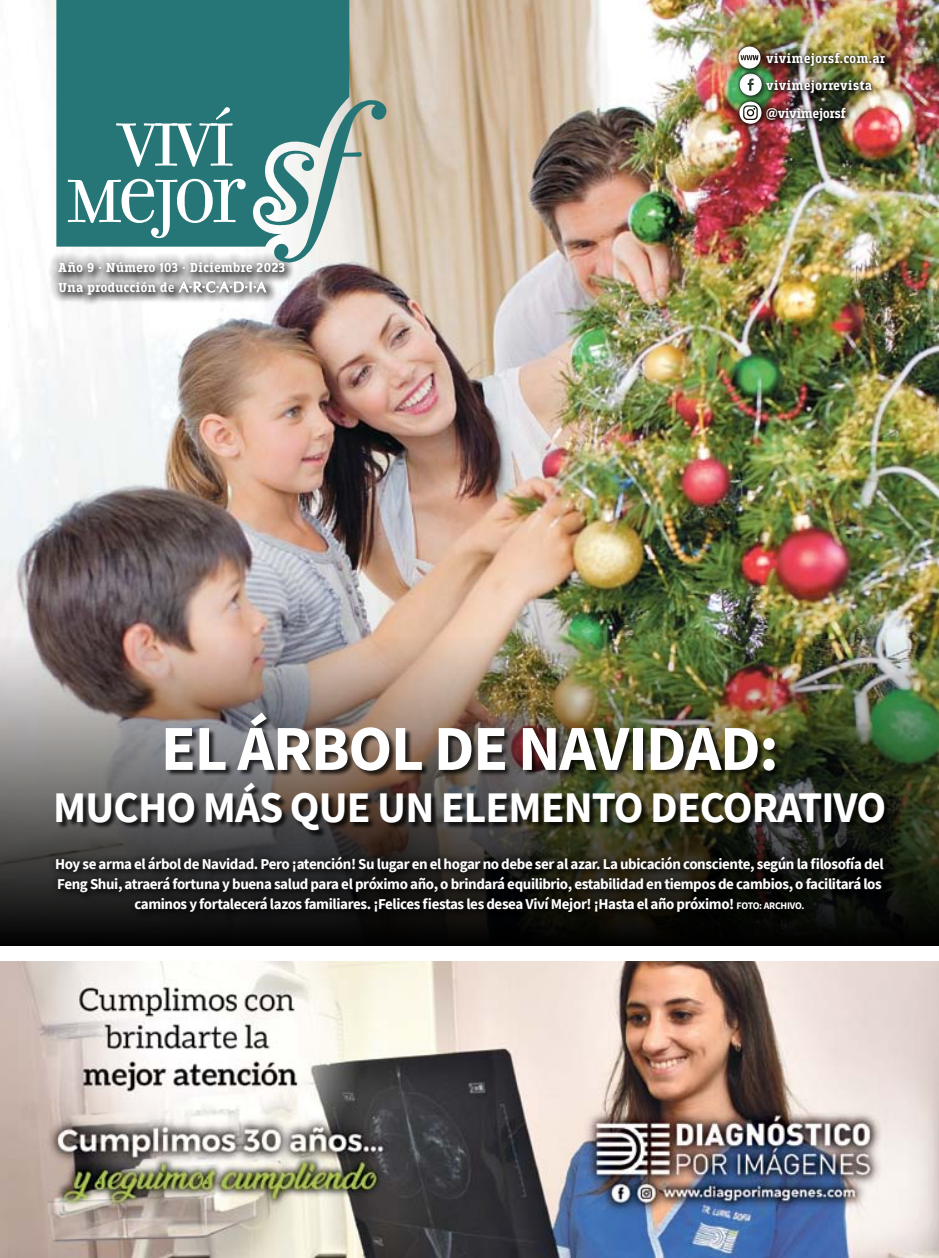
<style>
.page{position:relative;width:939px;height:1258px;background:#fff}
.page>*{position:absolute;margin:0;border:0;box-sizing:border-box;transform-origin:0 0}
.t1{font:700 64.12px "Source Sans Pro";letter-spacing:-.02em;color:#fff}
.t2{font:700 43.62px "Source Sans Pro";letter-spacing:-.02em;color:#fff}
.t3{font:700 15px/20px "Source Sans Pro";letter-spacing:-.025em;color:#fff;text-align:center}
.t4{font:700 13.75px/27.5px "Breakers Slab";letter-spacing:.04em;color:#fff}
.s1{font-size:10px}
</style>
<div class="page">
<img style="left:0;top:0;width:939px;height:636px">
<img style="left:0;top:636px;width:939px;height:310px">
<div style="left:736px;top:69px;width:35px;height:35px;background:#000;opacity:.75"></div>
<div style="left:737px;top:71px;width:26px;height:26px;background:#000;opacity:.75"></div>
<div style="left:762px;top:49px;width:131px;height:81px;background:#000;opacity:.75"></div>
<div style="left:765px;top:50px;width:121px;height:73px;background:#000;opacity:.75"></div>
<div style="left:734px;top:42px;width:35px;height:35px;background:#000;opacity:.75"></div>
<div style="left:736px;top:44px;width:26px;height:26px;background:#000;opacity:.75"></div>
<svg style="left:738px;top:47px;width:24px;height:49px"></svg>
<div style="left:735px;top:97px;width:35px;height:35px;background:#000;opacity:.75"></div>
<div style="left:737px;top:99px;width:26px;height:26px;background:#000;opacity:.75"></div>
<svg style="left:739px;top:102px;width:23px;height:22px"></svg>
<div style="left:53px;top:854px;width:841px;height:69px;background:#0e0f0a"></div>
<div style="left:48px;top:849px;width:843px;height:72px;background:#000;opacity:.75"></div>
<img style="left:0;top:961px;width:939px;height:297px">
<div style="left:57px;top:713px;width:834px;height:124px;background:#000;opacity:.75"></div>
<div style="left:48px;top:251px;width:247px;height:33px;background:#000;opacity:.5"></div>
<div style="left:49px;top:272px;width:135px;height:34px;background:#000;opacity:.5"></div>
<div style="left:169px;top:272px;width:107px;height:31px;background:#000;opacity:.5"></div>
<svg style="left:178px;top:281px;width:89px;height:12px"></svg>
<div style="left:56px;top:0;width:293px;height:247px;background:#267677"></div>
<svg style="left:68px;top:179px;width:178px;height:59px"></svg>
<svg style="left:116px;top:107px;width:117px;height:60px"></svg>
<svg style="left:260px;top:100px;width:127px;height:163px;background:#9db6af"></svg>
<p class="t4" style="left:58px;top:259px;width:228px;line-height:19.6px">Año 9 · Número 103 · Diciembre 2023<br>Una producción de</p>
<p class="t4" style="left:766px;top:45px;width:121px">vivimejorsf.com.ar vivimejorrevista @vivimejorsf</p>
<h1 class="t1" style="left:161px;top:705px;width:619px">El árbol de Navidad:</h1>
<h2 class="t2" style="left:53px;top:778px;width:413px">mucho más que un elemen</h2>
<h2 class="t2" style="left:592px;top:778px;width:296px">to decorativo</h2>
<p class="t3" style="left:55px;top:854px;width:830px">Hoy se arma el árbol de Navidad. Pero ¡atención! Su lugar en el hogar no debe ser al azar. La ubicación consciente, según la filosofía del<br>Feng Shui, atraerá fortuna y buena salud para el próximo año, o brindará equilibrio, estabilidad en tiempos de cambios, o facilitará los caminos y fortalecerá lazos familiares. ¡Felices fiestas les desea Viví Mejor! ¡Hasta el año próximo! <span class="s1">Foto: Archivo.</span></p>
</div>
